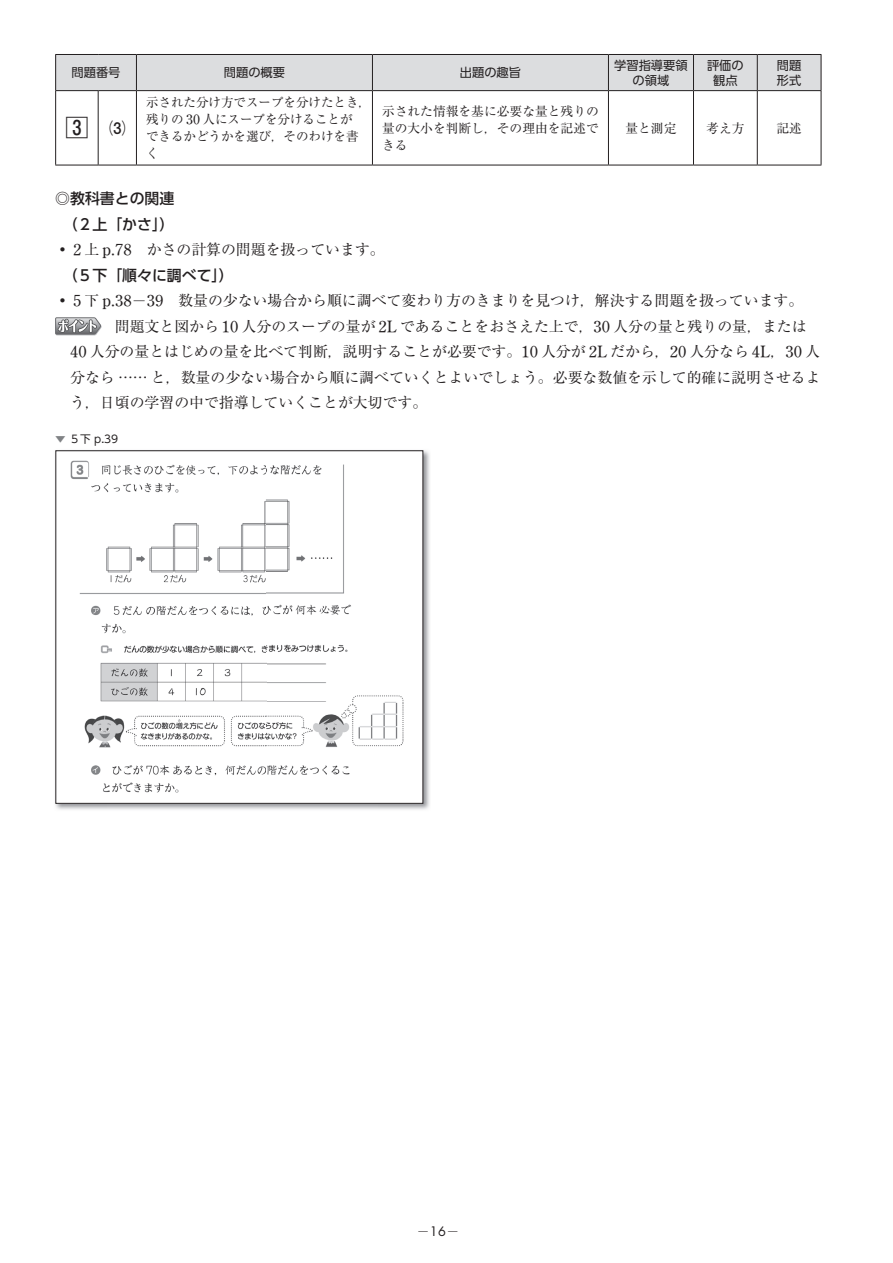
<style>
.page{position:relative;width:893px;height:1263px;background:#fff}
.page>*{position:absolute;margin:0;border:0;box-sizing:border-box;transform-origin:0 0}
.t1{font:500 22.35px "Gothic MB101 Pr 6";color:#231f20}
.t2{font:14.85px "Ryumin Pr 6";color:#231f20}
.t3{font:500 14.85px/25.5px "UD Shin Go Pro";color:#231f20;text-align:center}
.t4{font:12.75px/17px "Ryumin Pr 6";color:#231f20}
.t5{font:italic 12.75px "Btuc Math";color:#231f20}
.t6{font:12.15px/14.9px "UD Shin Go Pro";color:#231f20;text-align:center}
.t7{font:10.65px "UD Shin Go Pro";color:#231f20}
.s1{font-family:"Btu Pi 2";font-weight:400;font-size:15.9px}
.s2{font-family:"Btuc Math"}
.s3{color:#808285}
.s4{font-family:"Futura";font-style:normal}
</style>
<div class="page">
<svg style="left:55px;top:317px;width:47px;height:19px"></svg>
<div style="left:56px;top:55px;width:765px;height:35px;background:#dcdddf"></div>
<hr style="left:55px;top:54px;width:43px;height:1px;background:#231f20">
<hr style="left:55px;top:55px;width:1px;height:35px;background:#231f20">
<hr style="left:98px;top:54px;width:38px;height:1px;background:#231f20">
<hr style="left:136px;top:54px;width:236px;height:1px;background:#231f20">
<hr style="left:136px;top:55px;width:1px;height:35px;background:#231f20">
<hr style="left:372px;top:54px;width:236px;height:1px;background:#231f20">
<hr style="left:372px;top:55px;width:1px;height:35px;background:#231f20">
<hr style="left:608px;top:54px;width:85px;height:1px;background:#231f20">
<hr style="left:608px;top:55px;width:1px;height:35px;background:#231f20">
<hr style="left:693px;top:54px;width:64px;height:1px;background:#231f20">
<hr style="left:693px;top:55px;width:1px;height:35px;background:#231f20">
<hr style="left:757px;top:54px;width:64px;height:1px;background:#231f20">
<hr style="left:757px;top:55px;width:1px;height:35px;background:#231f20">
<hr style="left:821px;top:55px;width:1px;height:35px;background:#231f20">
<hr style="left:55px;top:90px;width:43px;height:1px;background:#231f20">
<hr style="left:55px;top:91px;width:1px;height:74px;background:#231f20">
<hr style="left:98px;top:90px;width:38px;height:1px;background:#231f20">
<hr style="left:98px;top:91px;width:1px;height:74px;background:#231f20">
<hr style="left:136px;top:90px;width:236px;height:1px;background:#231f20">
<hr style="left:136px;top:91px;width:1px;height:74px;background:#231f20">
<hr style="left:372px;top:90px;width:236px;height:1px;background:#231f20">
<hr style="left:372px;top:91px;width:1px;height:74px;background:#231f20">
<hr style="left:608px;top:90px;width:85px;height:1px;background:#231f20">
<hr style="left:608px;top:91px;width:1px;height:74px;background:#231f20">
<hr style="left:693px;top:90px;width:64px;height:1px;background:#231f20">
<hr style="left:693px;top:91px;width:1px;height:74px;background:#231f20">
<hr style="left:757px;top:90px;width:64px;height:1px;background:#231f20">
<hr style="left:757px;top:91px;width:1px;height:74px;background:#231f20">
<hr style="left:821px;top:91px;width:1px;height:74px;background:#231f20">
<hr style="left:55px;top:165px;width:43px;height:1px;background:#231f20">
<hr style="left:98px;top:165px;width:38px;height:1px;background:#231f20">
<hr style="left:136px;top:165px;width:236px;height:1px;background:#231f20">
<hr style="left:372px;top:165px;width:236px;height:1px;background:#231f20">
<hr style="left:608px;top:165px;width:85px;height:1px;background:#231f20">
<hr style="left:693px;top:165px;width:64px;height:1px;background:#231f20">
<hr style="left:757px;top:165px;width:64px;height:1px;background:#231f20">
<img style="left:423px;top:450px;width:7px;height:50px">
<img style="left:55px;top:804px;width:52px;height:6px">
<img style="left:377px;top:500px;width:53px;height:310px">
<div style="left:56px;top:451px;width:367px;height:352px;background:#fff"></div>
<img style="left:70px;top:460px;width:334px;height:333px">
<div style="left:55px;top:450px;width:368px;height:354px;border:1px solid #231f20"></div>
<p class="t6" style="left:72px;top:65px;width:50px">問題番号</p>
<p class="t6" style="left:224px;top:65px;width:63px">問題の概要</p>
<p class="t6" style="left:460px;top:65px;width:63px">出題の趣旨</p>
<p class="t6" style="left:614px;top:57px;width:75px">学習指導要領の領域</p>
<p class="t6" style="left:707px;top:57px;width:38px">評価の観点</p>
<p class="t6" style="left:777px;top:57px;width:26px;text-align:left">問題形式</p>
<h1 class="t1" style="left:66px;top:109px;width:61px">3 <span class="s1">3</span></h1>
<p class="t4" style="left:146px;top:93px;width:227px">示された分け方でスープを分けたとき，残りの <span class="s2">30</span> 人にスープを分けることが<br>できるかどうかを選び，そのわけを書く</p>
<p class="t4" style="left:382px;top:102px;width:218px;text-align:justify">示された情報を基に必要な量と残りの量の大小を判断し，その理由を記述できる</p>
<p class="t4" style="left:625px;top:119px;width:53px">量と測定</p>
<p class="t4" style="left:706px;top:119px;width:40px">考え方</p>
<p class="t4" style="left:776px;top:119px;width:27px">記述</p>
<p class="t3" style="left:55px;top:185px;width:121px">◎ 教科書との関連（２上「かさ」）</p>
<p class="t2" style="left:55px;top:238px;width:331px">・ <span class="s2">2</span> 上 <span class="s2">p.78</span>　かさの計算の問題を扱っています。</p>
<p class="t3" style="left:55px;top:262px;width:180px">　（５下「順々に調べて」）</p>
<p class="t2" style="left:55px;top:289px;width:749px">・ <span class="s2">5</span> 下 <span class="s2">p.38-39</span>　数量の少ない場合から順に調べて変わり方のきまりを見つけ，解決する問題を扱っています。</p>
<p class="t2" style="left:115px;top:314px;width:693px">問題文と図から <span class="s2">10</span> 人分のスープの量が <span class="s2">2L</span> であることをおさえた上で，<span class="s2">30</span> 人分の量と残りの量，または</p>
<p class="t2" style="left:70px;top:340px;width:751px"><span class="s2">40</span> 人分の量とはじめの量を比べて判断，説明することが必要です。<span class="s2">10</span> 人分が <span class="s2">2L</span> だから，<span class="s2">20</span> 人分なら <span class="s2">4L</span>，<span class="s2">30</span> 人</p>
<p class="t2" style="left:70px;top:365px;width:752px">分なら …… と，数量の少ない場合から順に調べていくとよいでしょう。必要な数値を示して的確に説明させるよ</p>
<p class="t2" style="left:70px;top:391px;width:359px">う，日頃の学習の中で指導していくことが大切です。</p>
<p class="t7" style="left:55px;top:430px;width:64px"><span class="s3">▼</span> ５下 p.39</p>
<p class="t5" style="left:417px;top:1224px;width:44px">-<span class="s4">16</span>-</p>
</div>
